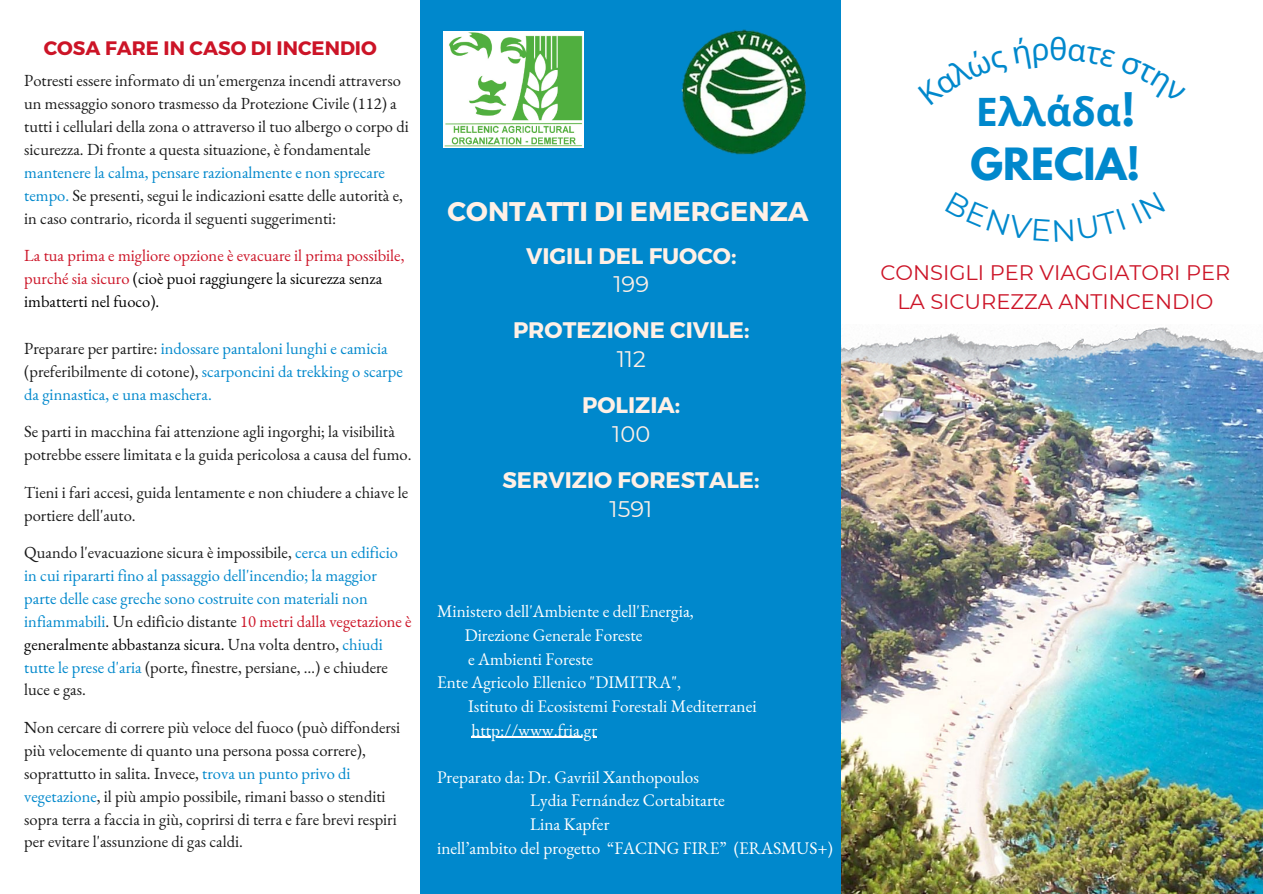
<style>
.page{position:relative;width:1263px;height:894px;background:#fff}
.page>*{position:absolute;margin:0;border:0;box-sizing:border-box;transform-origin:0 0}
.t1{font:700 39.3px "Noto Sans";color:#08c}
.t2{font:700 39.3px "League Spartan";color:#08c}
.t3{font:700 27px "Montserrat";color:#fff0e6}
.t4{font:700 22.5px "Montserrat";color:#fff0e6}
.t5{font:22.5px "Montserrat";color:#fff0e6}
.t6{font:21px/29.2px "Montserrat";color:#cc1427;text-align:center}
.t7{font:700 19.5px "Montserrat";color:#cc1427}
.t8{font:17.25px "EB Garamond";color:#fff}
.t9{font:16.5px/22.8px "EB Garamond";color:#1a1a1a}
.t10{font:16.5px/22.8px "EB Garamond";color:#08c}
.t11{font:16.5px/22.8px "EB Garamond";color:#cc1427}
.s1{color:#08c}
.s2{color:#000}
.s3{color:#1a1a1a}
.s4{color:#cc1427}
.s5{font-family:"League Spartan"}
</style>
<div class="page">
<img style="left:841px;top:389px;width:422px;height:504px">
<img style="left:841px;top:327px;width:422px;height:62px">
<div style="left:421px;top:0;width:420px;height:893px;background:#08c"></div>
<img style="left:443px;top:32px;width:141px;height:115px">
<img style="left:681px;top:29px;width:125px;height:126px">
<hr style="left:472px;top:736px;width:125px;height:1px;background:#fff">
<p class="t7" style="left:44px;top:35px;width:335px">COSA FARE IN CASO DI INCENDIO</p>
<p class="t9" style="left:24px;top:69px;width:386px">Potresti essere informato di un'emergenza incendi attraverso un messaggio sonoro trasmesso da Protezione Civile (112) a tutti i cellulari della zona o attraverso il tuo albergo o corpo di sicurezza. Di fronte a questa situazione, è fondamentale <span class="s1">mantenere la calma, pensare razionalmente e non sprecare tempo.</span> Se presenti, segui le indicazioni esatte delle autorità e, in caso contrario, ricorda il seguenti suggerimenti:</p>
<p class="t11" style="left:24px;top:244px;width:382px">La tua prima e migliore opzione è evacuare il prima possibile, purché sia sicuro <span class="s2">(cioè puoi raggiungere la sicurezza senza imbatterti nel fuoco).</span></p>
<p class="t10" style="left:24px;top:336px;width:380px"><span class="s3">Preparare per partire:</span> indossare pantaloni lunghi e camicia <span class="s3">(preferibilmente di cotone),</span> scarponcini da trekking o scarpe da ginnastica, e una maschera.</p>
<p class="t9" style="left:24px;top:420px;width:389px">Se parti in macchina fai attenzione agli ingorghi; la visibilità potrebbe essere limitata e la guida pericolosa a causa del fumo.</p>
<p class="t9" style="left:24px;top:480px;width:385px">Tieni i fari accesi, guida lentamente e non chiudere a chiave le portiere dell'auto.</p>
<p class="t10" style="left:24px;top:540px;width:389px"><span class="s3">Quando l'evacuazione sicura è impossibile,</span> cerca un edificio in cui ripararti fino al passaggio dell'incendio; la maggior parte delle case greche sono costruite con materiali non infiammabili<span class="s3">. Un edificio distante</span> <span class="s4">10 metri dalla vegetazione è </span><span class="s2">generalmente abbastanza sicura.</span> <span class="s3">Una volta dentro,</span> chiudi tutte le prese d'aria <span class="s3">(porte, finestre, persiane, …) e chiudere luce e gas.</span></p>
<p class="t9" style="left:24px;top:715px;width:378px">Non cercare di correre più veloce del fuoco (può diffondersi più velocemente di quanto una persona possa correre), soprattutto in salita. Invece, <span class="s1">trova un punto privo di vegetazione</span>, il più ampio possibile, rimani basso o stenditi sopra terra a faccia in giù, coprirsi di terra e fare brevi respiri per evitare l'assunzione di gas caldi.</p>
<p class="t3" style="left:448px;top:193px;width:363px">CONTATTI DI EMERGENZA</p>
<p class="t4" style="left:526px;top:241px;width:212px">VIGILI DEL FUOCO:</p>
<p class="t5" style="left:613px;top:270px;width:37px">199</p>
<p class="t4" style="left:513px;top:316px;width:238px">PROTEZIONE CIVILE:</p>
<p class="t5" style="left:617px;top:345px;width:31px">112</p>
<p class="t4" style="left:582px;top:390px;width:100px">POLIZIA:</p>
<p class="t5" style="left:612px;top:420px;width:39px">100</p>
<p class="t4" style="left:502px;top:465px;width:258px">SERVIZIO FORESTALE:</p>
<p class="t5" style="left:610px;top:494px;width:44px">1591</p>
<p class="t8" style="left:437px;top:599px;width:258px">Ministero dell'Ambiente e dell'Energia,</p>
<p class="t8" style="left:465px;top:623px;width:179px">Direzione Generale Foreste</p>
<p class="t8" style="left:468px;top:647px;width:127px">e Ambienti Foreste</p>
<p class="t8" style="left:437px;top:670px;width:245px">Ente Agricolo Ellenico "DIMITRA",</p>
<p class="t8" style="left:468px;top:694px;width:290px">Istituto di Ecosistemi Forestali Mediterranei</p>
<p class="t8" style="left:472px;top:718px;width:127px">http://www.fria.gr</p>
<p class="t8" style="left:437px;top:765px;width:263px">Preparato da: Dr. Gavriil Xanthopoulos</p>
<p class="t8" style="left:530px;top:788px;width:196px">Lydia Fernández Cortabitarte</p>
<p class="t8" style="left:530px;top:812px;width:81px">Lina Kapfer</p>
<p class="t8" style="left:437px;top:836px;width:397px">inell’ambito del progetto “FACING FIRE” (ERASMUS+)</p>
<p class="t1" style="left:976px;top:84px;width:161px">Ελλάδα<span class="s5">!</span></p>
<p class="t2" style="left:970px;top:144px;width:171px">GRECIA!</p>
<p class="t6" style="left:880px;top:257px;width:351px">CONSIGLI PER VIAGGIATORI PER<br>LA SICUREZZA ANTINCENDIO</p>
</div>
